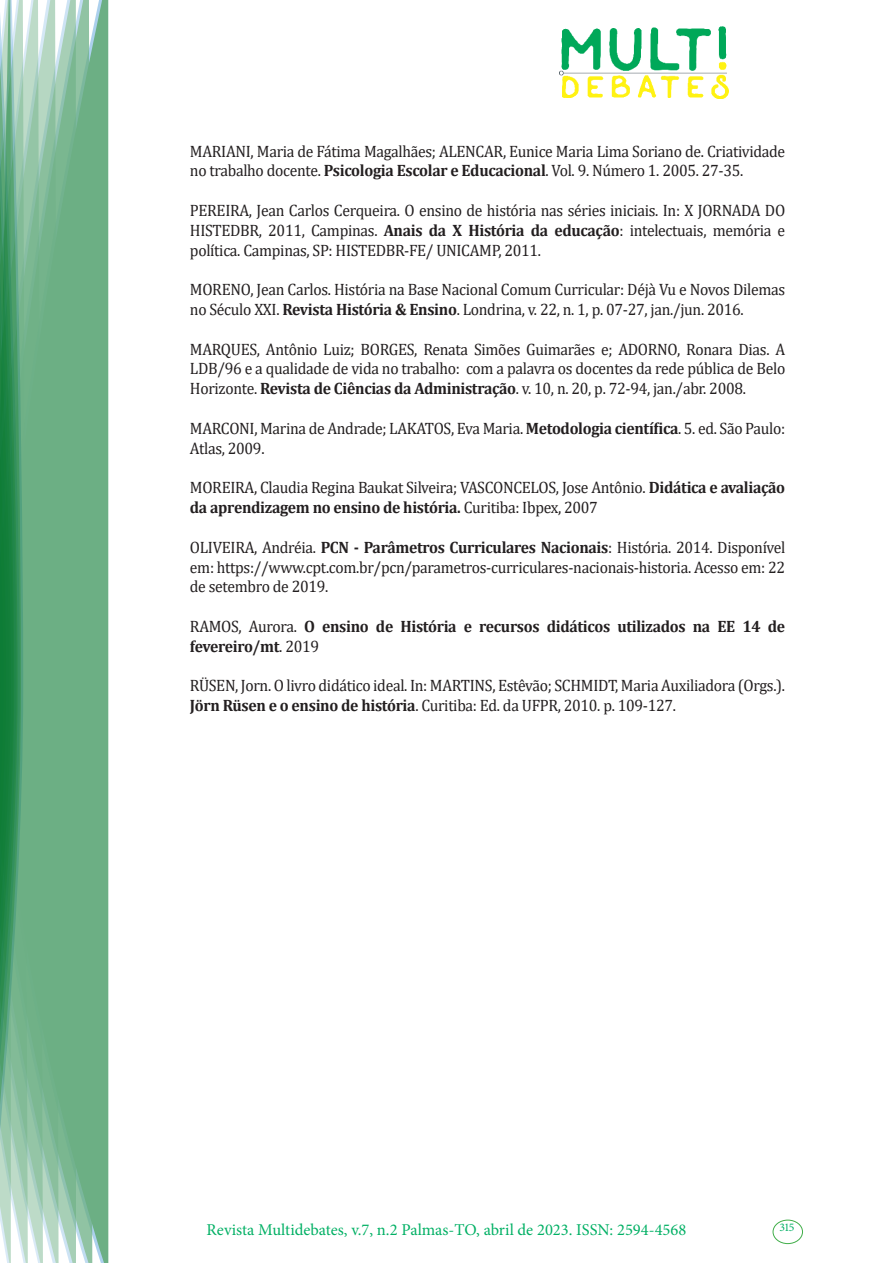
<style>
.page{position:relative;width:893px;height:1263px;background:#fff}
.page>*{position:absolute;margin:0;border:0;box-sizing:border-box;transform-origin:0 0}
.texto{font:16.5px/19.8px "Cambria";letter-spacing:-.02em;color:#231f20;scale:.95 1}
.texto-2{font:700 16.5px/19.8px "Cambria";letter-spacing:-.02em;color:#231f20;scale:.95 1}
.t1{font:16.5px "Minion Pro";color:#00b064}
.t2{font:11.7px "Minion Pro";color:#00b064}
.s1{font-weight:700}
.s2{font-weight:400}
</style>
<div class="page">
<img style="left:559px;top:26px;width:169px;height:72px">
<div style="left:95px;top:0;width:14px;height:1263px;background:#6caf84"></div>
<svg style="left:79px;top:0;width:16px;height:1263px;background:#71b289"></svg>
<svg style="left:62px;top:0;width:17px;height:1263px;background:#75b48c"></svg>
<svg style="left:45px;top:0;width:17px;height:1263px;background:#7cb792"></svg>
<svg style="left:30px;top:0;width:15px;height:1263px;background:#80ba96"></svg>
<svg style="left:0;top:0;width:30px;height:1263px;background:#61a97f"></svg>
<div style="left:772px;top:1219px;width:31px;height:25px;border:1px solid #40ae49;border-radius:50%"></div>
<p class="texto" style="left:190px;top:141px;width:628px">MARIANI, Maria de Fátima Magalhães; ALENCAR, Eunice Maria Lima Soriano de. Criatividade no trabalho docente. <span class="s1">Psicologia Escolar e Educacional</span>. Vol. 9. Número 1. 2005. 27-35.</p>
<p class="texto" style="left:190px;top:200px;width:628px;text-align:justify">PEREIRA, Jean Carlos Cerqueira. O ensino de história nas séries iniciais. In: X JORNADA DO HISTEDBR, 2011, Campinas. <span class="s1">Anais da X História da educação</span>: intelectuais, memória e política. Campinas, SP: HISTEDBR-FE/ UNICAMP, 2011.</p>
<p class="texto" style="left:190px;top:280px;width:628px">MORENO, Jean Carlos. História na Base Nacional Comum Curricular: Déjà Vu e Novos Dilemas no Século XXI. <span class="s1">Revista História &amp; Ensino</span>. Londrina, v. 22, n. 1, p. 07-27, jan./jun. 2016.</p>
<p class="texto" style="left:190px;top:339px;width:628px;text-align:justify">MARQUES, Antônio Luiz; BORGES, Renata Simões Guimarães e; ADORNO, Ronara Dias. A LDB/96 e a qualidade de vida no trabalho: com a palavra os docentes da rede pública de Belo Horizonte. <span class="s1">Revista de Ciências da Administração</span>. v. 10, n. 20, p. 72-94, jan./abr. 2008.</p>
<p class="texto" style="left:190px;top:418px;width:628px">MARCONI, Marina de Andrade; LAKATOS, Eva Maria. <span class="s1">Metodologia científica</span>. 5. ed. São Paulo:<br>Atlas, 2009.</p>
<p class="texto" style="left:190px;top:478px;width:628px">MOREIRA, Claudia Regina Baukat Silveira; VASCONCELOS, Jose Antônio. <span class="s1">Didática e avaliação da aprendizagem no ensino de história.</span> Curitiba: Ibpex, 2007</p>
<p class="texto" style="left:190px;top:537px;width:628px;text-align:justify">OLIVEIRA, Andréia. <span class="s1">PCN - Parâmetros Curriculares Nacionais</span>: História. 2014. Disponível em: https://www.cpt.com.br/pcn/parametros-curriculares-nacionais-historia. Acesso em: 22 de setembro de 2019.</p>
<p class="texto-2" style="left:190px;top:616px;width:628px"><span class="s2">RAMOS, Aurora.</span> O ensino de História e recursos didáticos utilizados na EE 14 de fevereiro/mt<span class="s2">. 2019</span></p>
<p class="texto" style="left:190px;top:676px;width:628px">RÜSEN, Jorn. O livro didático ideal. In: MARTINS, Estêvão; SCHMIDT, Maria Auxiliadora (Orgs.).<br><span class="s1">Jörn Rüsen e o ensino de história</span>. Curitiba: Ed. da UFPR, 2010. p. 109-127.</p>
<p class="t1" style="left:207px;top:1218px;width:481px">Revista Multidebates, v.7, n.2 Palmas-TO, abril de 2023. ISSN: 2594-4568</p>
<p class="t2" style="left:779px;top:1219px;width:16px">315</p>
</div>
